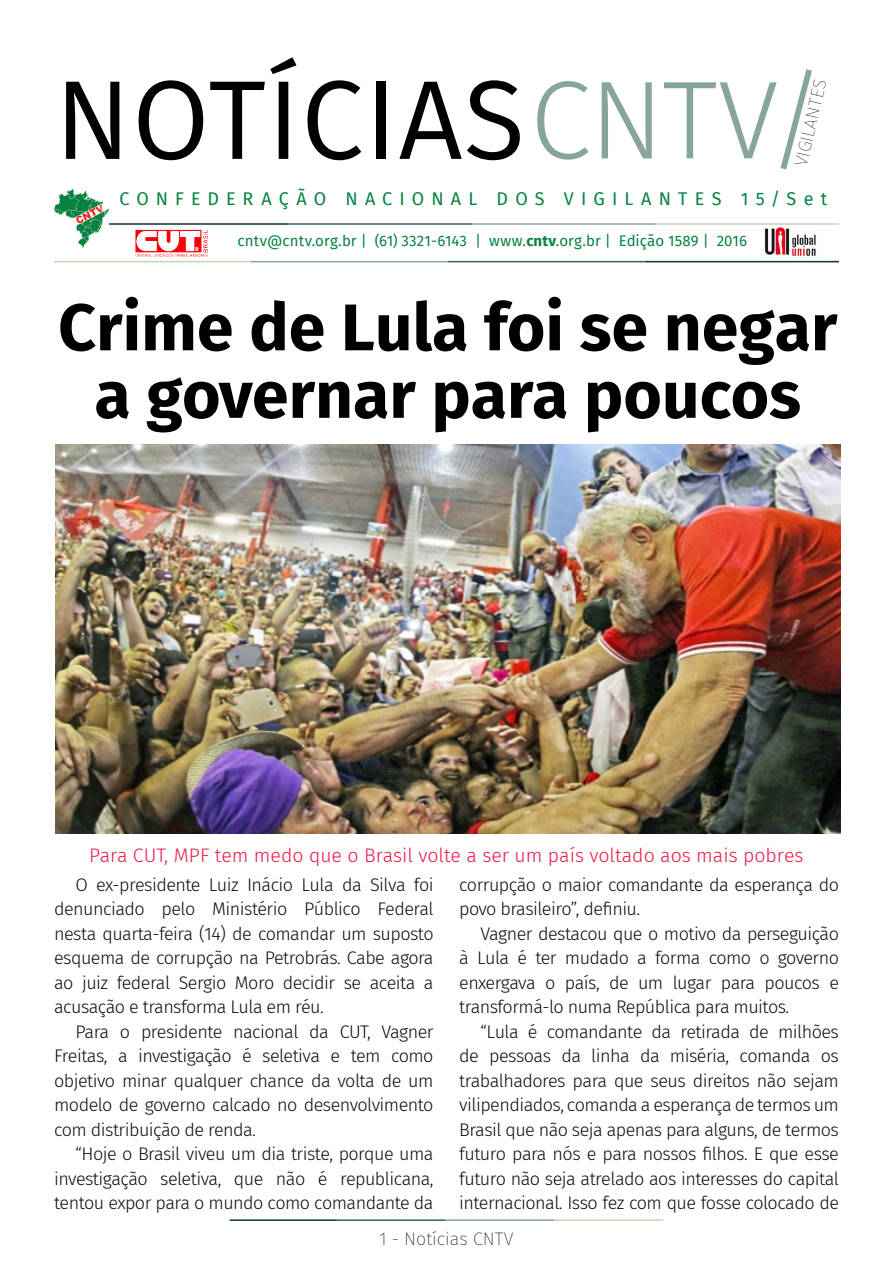
<style>
.page{position:relative;width:893px;height:1263px;background:#fff}
.page>*{position:absolute;margin:0;border:0;box-sizing:border-box;transform-origin:0 0}
.t1{font:112.2px "Fira Sans";letter-spacing:.01em;color:#000}
.t2{font:700 66px/67.5px "Fira Sans";color:#000003;text-align:center}
.t3{font:300 19.5px "Fira Sans";color:#ed1845}
.t4{font:300 18.15px/24.5px "Fira Sans";letter-spacing:-.03em;color:#080d0b;text-align:justify}
.t5{font:18px "Fira Sans";letter-spacing:.395em;color:#068241}
.t6{font:200 18px "Fira Sans";color:#231f20}
.t7{font:100 18px "Fira Sans";color:#000001}
.t8{font:15px "Fira Sans";letter-spacing:.005em;color:#068241}
.s1{font-weight:300;font-size:111px;color:#87a59a}
.s2{font-weight:700}
</style>
<div class="page">
<hr style="left:230px;top:1219px;width:107px;height:2px;background:#0e323f">
<hr style="left:337px;top:1219px;width:109px;height:2px;background:#3a5f6d">
<hr style="left:446px;top:1219px;width:109px;height:2px;background:#87a59a">
<hr style="left:555px;top:1219px;width:108px;height:2px;background:#c6d5b7">
<img style="left:135px;top:229px;width:73px;height:28px">
<img style="left:764px;top:227px;width:54px;height:34px">
<hr style="left:108px;top:223px;width:181px;height:2px;background:#0e323f">
<hr style="left:289px;top:223px;width:183px;height:2px;background:#3a5f6d">
<hr style="left:472px;top:223px;width:184px;height:2px;background:#87a59a">
<hr style="left:656px;top:223px;width:183px;height:2px;background:#c6d5b7">
<hr style="left:645px;top:261px;width:194px;height:1px;background:#0e323f">
<hr style="left:448px;top:261px;width:197px;height:1px;background:#3a5f6d">
<hr style="left:251px;top:261px;width:197px;height:1px;background:#87a59a">
<hr style="left:54px;top:261px;width:197px;height:1px;background:#c6d5b7">
<img style="left:54px;top:190px;width:54px;height:57px">
<img style="left:55px;top:444px;width:785px;height:389px">
<p class="t1" style="left:55px;top:36px;width:772px">NOTÍCIAS<span class="s1">CNTV/</span></p>
<p class="t7" style="left:788px;top:163px;width:90px;rotate:-77deg">VIGILANTES</p>
<p class="t5" style="left:120px;top:185px;width:709px">CONFEDERAÇÃO NACIONAL DOS VIGILANTES 15/Set</p>
<p class="t8" style="left:238px;top:230px;width:511px">cntv@cntv.org.br | (61) 3321-6143 | www.<span class="s2">cntv</span>.org.br | Edição 1589 | 2016</p>
<p class="t2" style="left:58px;top:289px;width:781px">Crime de Lula foi se negar a governar para poucos</p>
<p class="t3" style="left:89px;top:841px;width:716px">Para CUT, MPF tem medo que o Brasil volte a ser um país voltado aos mais pobres</p>
<p class="t4" style="left:54px;top:872px;width:381px;text-indent:21px">O ex-presidente Luiz Inácio Lula da Silva foi denunciado pelo Ministério Público Federal nesta quarta-feira (14) de comandar um suposto esquema de corrupção na Petrobrás. Cabe agora ao juiz federal Sergio Moro decidir se aceita a acusação e transforma Lula em réu.</p>
<p class="t4" style="left:54px;top:1019px;width:381px;text-indent:21px">Para o presidente nacional da CUT, Vagner Freitas, a investigação é seletiva e tem como objetivo minar qualquer chance da volta de um modelo de governo calcado no desenvolvimento com distribuição de renda.</p>
<p class="t4" style="left:54px;top:1141px;width:381px;text-indent:21px">“Hoje o Brasil viveu um dia triste, porque uma investigação seletiva, que não é republicana, tentou expor para o mundo como comandante da</p>
<p class="t4" style="left:459px;top:872px;width:381px">corrupção o maior comandante da esperança do povo brasileiro”, definiu.</p>
<p class="t4" style="left:459px;top:921px;width:381px;text-indent:21px">Vagner destacou que o motivo da perseguição à Lula é ter mudado a forma como o governo enxergava o país, de um lugar para poucos e transformá-lo numa República para muitos.</p>
<p class="t4" style="left:459px;top:1019px;width:381px;text-indent:21px">“Lula é comandante da retirada de milhões de pessoas da linha da miséria, comanda os trabalhadores para que seus direitos não sejam vilipendiados, comanda a esperança de termos um Brasil que não seja apenas para alguns, de termos futuro para nós e para nossos filhos. E que esse futuro não seja atrelado aos interesses do capital internacional. Isso fez com que fosse colocado de</p>
<p class="t6" style="left:380px;top:1226px;width:135px">1 - Notícias CNTV</p>
</div>
